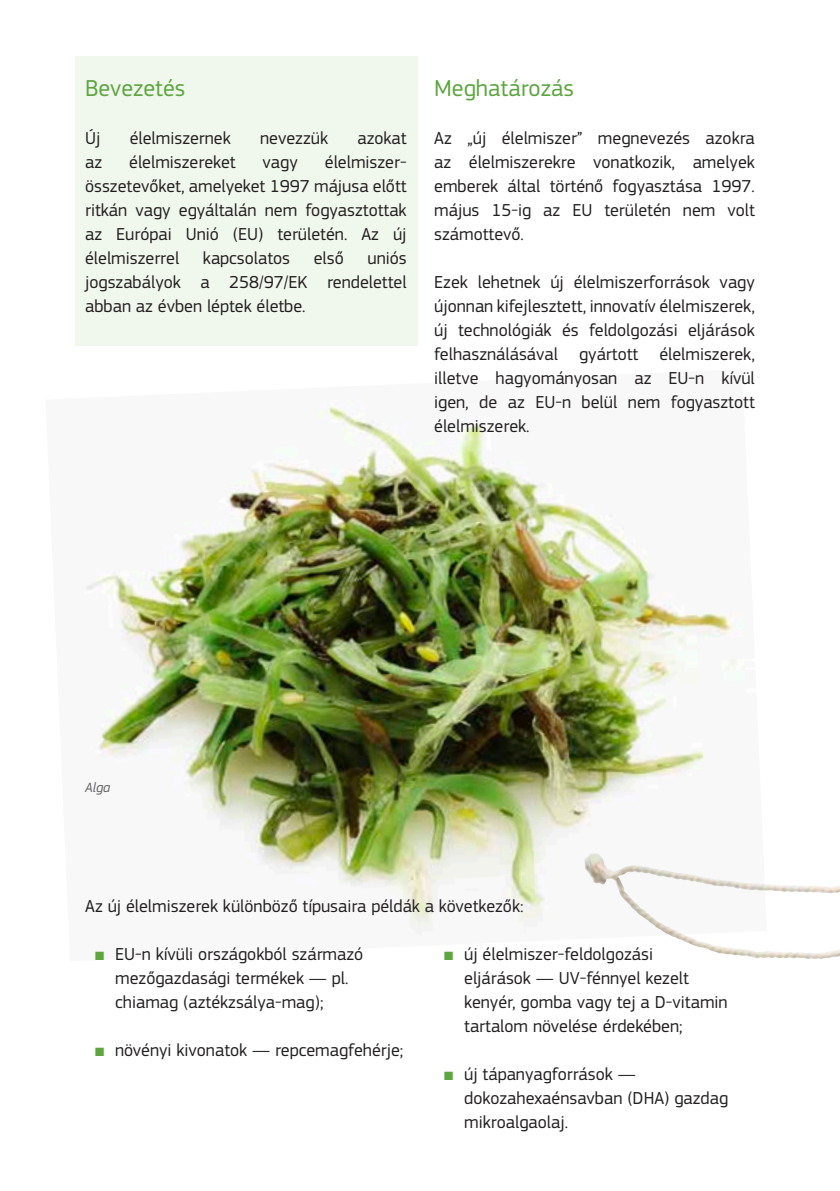
<style>
.page{position:relative;width:840px;height:1191px;background:#fff}
.page>*{position:absolute;margin:0;border:0;box-sizing:border-box;transform-origin:0 0}
.t1{font:24px "EC Square Sans Pro";color:#5ca53f}
.t2{font:18px/24px "EC Square Sans Pro";color:#231f20;text-align:justify}
.t3{font:italic 14px "EC Square Sans Pro";color:#636466}
.s1{color:#5ca53f}
</style>
<div class="page">
<div style="left:75px;top:56px;width:343px;height:290px;background:#f0f7ed"></div>
<img style="left:86px;top:399px;width:659px;height:536px">
<div style="left:556px;top:831px;width:283px;height:161px;background:#fff"></div>
<img style="left:584px;top:853px;width:255px;height:106px">
<h1 class="t1" style="left:85px;top:74px;width:102px">Bevezetés</h1>
<p class="t2" style="left:85px;top:126px;width:17px">Új</p>
<p class="t2" style="left:130px;top:126px;width:102px">élelmiszernek</p>
<p class="t2" style="left:260px;top:126px;width:69px">nevezzük</p>
<p class="t2" style="left:357px;top:126px;width:51px">azokat</p>
<p class="t2" style="left:85px;top:150px;width:19px">az</p>
<p class="t2" style="left:129px;top:150px;width:108px">élelmiszereket</p>
<p class="t2" style="left:262px;top:150px;width:37px">vagy</p>
<p class="t2" style="left:85px;top:150px;width:323px;text-indent:239px">élelmiszer&shy;összetevőket, amelyeket 1997 májusa előtt ritkán vagy egyáltalán nem fogyasztottak az Európai Unió (EU) területén. Az új élelmiszerrel</p>
<p class="t2" style="left:85px;top:246px;width:323px;text-indent:282px">uniós jogszabályok a 258/97/EK rendelettel abban az évben léptek életbe.</p>
<p class="t2" style="left:203px;top:246px;width:89px">kapcsolatos</p>
<p class="t2" style="left:313px;top:246px;width:31px">első</p>
<h1 class="t1" style="left:434px;top:74px;width:141px">Meghatározás</h1>
<p class="t2" style="left:434px;top:126px;width:322px">Az „új élelmiszer” megnevezés azokra az élelmiszerekre vonatkozik, amelyek emberek által történő fogyasztása 1997. május 15-ig az EU területén nem volt számottevő.</p>
<p class="t2" style="left:434px;top:270px;width:322px">Ezek lehetnek új élelmiszerforrások vagy újonnan kifejlesztett, innovatív élelmiszerek, új technológiák és feldolgozási eljárások felhasználásával gyártott élelmiszerek, illetve hagyományosan az EU-n kívül igen, de az EU-n belül nem fogyasztott élelmiszerek.</p>
<p class="t3" style="left:85px;top:779px;width:27px">Alga</p>
<p class="t2" style="left:85px;top:894px;width:439px">Az új élelmiszerek különböző típusaira példák a következők:</p>
<p class="t2" style="left:464px;top:942px;width:265px;text-align:left;text-indent:-20px"><span class="s1">■</span> új élelmiszer-feldolgozási<br>eljárások — UV-fénnyel kezelt kenyér, gomba vagy tej a D-vitamin tartalom növelése érdekében;</p>
<p class="t2" style="left:464px;top:1062px;width:265px;text-align:left;text-indent:-20px"><span class="s1">■</span> új tápanyagforrások — dokozahexaénsavban (DHA) gazdag mikroalgaolaj.</p>
<p class="t2" style="left:115px;top:942px;width:249px;text-align:left;text-indent:-20px"><span class="s1">■</span> EU-n kívüli országokból származó mezőgazdasági termékek — pl. chiamag (aztékzsálya-mag);</p>
<p class="t2" style="left:95px;top:1038px;width:309px"><span class="s1">■</span> növényi kivonatok — repcemagfehérje;</p>
</div>
